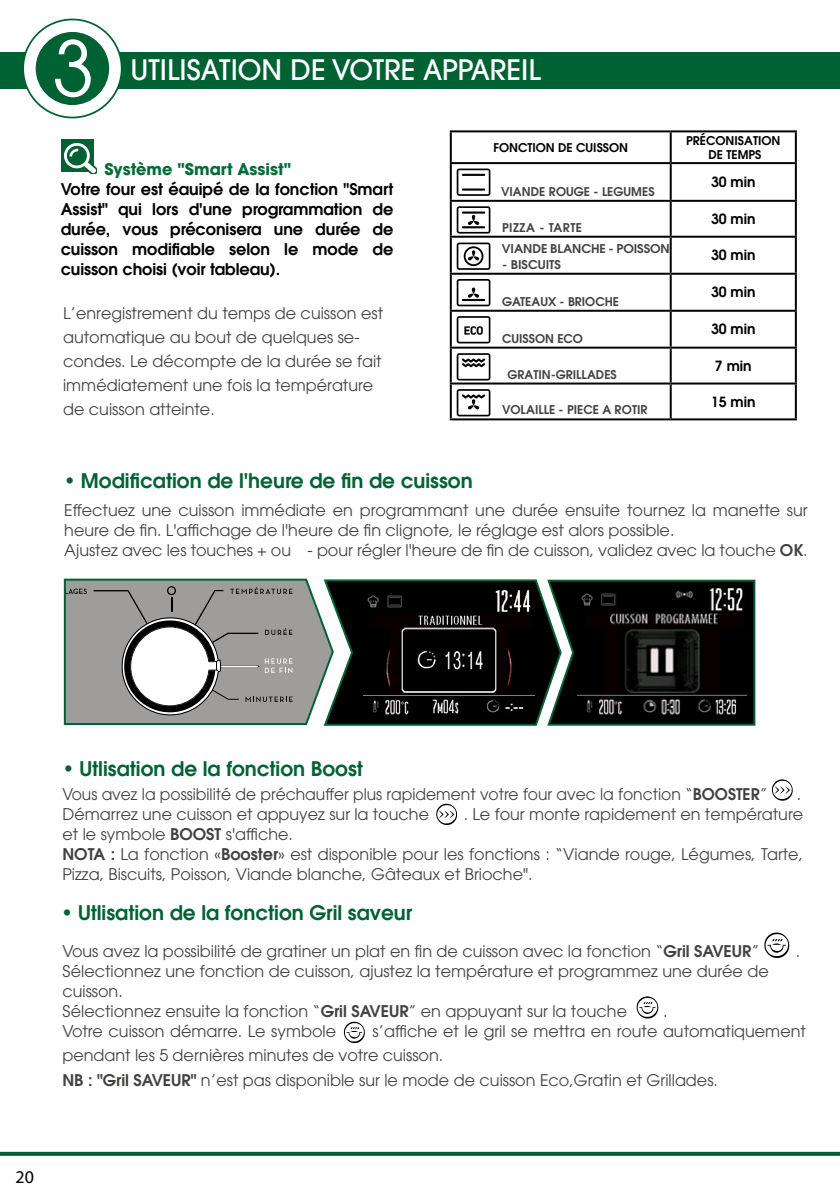
<style>
.page{position:relative;width:840px;height:1191px;background:#fff}
.page>*{position:absolute;margin:0;border:0;box-sizing:border-box;transform-origin:0 0}
.t1{font:75.6px "ITC Avant Garde Pro";color:#fff}
.t2{font:500 28px "ITC Avant Garde Std";color:#fff}
.t3{font:600 20px "ITC Avant Garde Std";color:#006233}
.t4{font:18px "Myriad Pro";color:#000}
.t5{font:16px/20px "ITC Avant Garde Std";color:#424241}
.t6{font:600 16px/20px "ITC Avant Garde Std";letter-spacing:-.005em;color:#000;text-align:justify}
.t7{font:700 16px "ITC Avant Garde Std";color:#006b37}
.t8{font:600 14px "ITC Avant Garde Std";color:#000}
.t9{font:600 12px "ITC Avant Garde Std";color:#424241}
.t10{font:600 12px/13.6px "ITC Avant Garde Std";color:#000;text-align:center}
.t11{font:600 12px "ITC Avant Garde Std";color:#424241;scale:1.04 1}
.t12{font:600 12px "ITC Avant Garde Std";letter-spacing:.04em;color:#424241}
.s1{font-weight:600}
</style>
<div class="page">
<svg style="left:0;top:1151px;width:839px;height:4px;background:#36835e"></svg>
<div style="left:0;top:52px;width:839px;height:37px;background:#006233"></div>
<div style="left:23px;top:19px;width:99px;height:98px;background:#fff;border-radius:50%"></div>
<div style="left:22px;top:19px;width:100px;height:99px;border:2px solid #006233;border-radius:50%"></div>
<div style="left:36px;top:32px;width:73px;height:73px;background:#006233;border-radius:50%"></div>
<svg style="left:764px;top:932px;width:25px;height:26px"></svg>
<svg style="left:636px;top:996px;width:22px;height:23px"></svg>
<svg style="left:343px;top:1021px;width:22px;height:22px"></svg>
<svg style="left:771px;top:779px;width:21px;height:22px"></svg>
<svg style="left:436px;top:803px;width:21px;height:22px"></svg>
<svg style="left:65px;top:578px;width:691px;height:148px;background:#4f524f"></svg>
<div style="left:61px;top:140px;width:32px;height:32px;background:#006233"></div>
<svg style="left:64px;top:141px;width:33px;height:32px"></svg>
<svg style="left:451px;top:132px;width:343px;height:286px"></svg>
<hr style="left:449px;top:130px;width:221px;height:2px;background:#000">
<hr style="left:449px;top:132px;width:2px;height:30px;background:#000">
<hr style="left:670px;top:130px;width:126px;height:2px;background:#000">
<hr style="left:669px;top:132px;width:2px;height:30px;background:#000">
<hr style="left:794px;top:132px;width:2px;height:30px;background:#000">
<hr style="left:449px;top:162px;width:221px;height:2px;background:#000">
<hr style="left:449px;top:164px;width:2px;height:36px;background:#000">
<hr style="left:670px;top:162px;width:126px;height:2px;background:#000">
<hr style="left:669px;top:164px;width:2px;height:36px;background:#000">
<hr style="left:794px;top:164px;width:2px;height:36px;background:#000">
<hr style="left:449px;top:200px;width:221px;height:2px;background:#000">
<hr style="left:449px;top:202px;width:2px;height:34px;background:#000">
<hr style="left:670px;top:200px;width:126px;height:2px;background:#000">
<hr style="left:669px;top:202px;width:2px;height:34px;background:#000">
<hr style="left:794px;top:202px;width:2px;height:34px;background:#000">
<hr style="left:449px;top:236px;width:221px;height:2px;background:#000">
<hr style="left:449px;top:238px;width:2px;height:35px;background:#000">
<hr style="left:670px;top:236px;width:126px;height:2px;background:#000">
<hr style="left:669px;top:238px;width:2px;height:35px;background:#000">
<hr style="left:794px;top:238px;width:2px;height:35px;background:#000">
<hr style="left:449px;top:273px;width:221px;height:2px;background:#000">
<hr style="left:449px;top:275px;width:2px;height:35px;background:#000">
<hr style="left:670px;top:273px;width:126px;height:2px;background:#000">
<hr style="left:669px;top:275px;width:2px;height:35px;background:#000">
<hr style="left:794px;top:275px;width:2px;height:35px;background:#000">
<hr style="left:449px;top:310px;width:221px;height:2px;background:#000">
<hr style="left:449px;top:312px;width:2px;height:35px;background:#000">
<hr style="left:670px;top:310px;width:126px;height:2px;background:#000">
<hr style="left:669px;top:312px;width:2px;height:35px;background:#000">
<hr style="left:794px;top:312px;width:2px;height:35px;background:#000">
<hr style="left:449px;top:347px;width:221px;height:2px;background:#000">
<hr style="left:449px;top:349px;width:2px;height:33px;background:#000">
<hr style="left:670px;top:347px;width:126px;height:2px;background:#000">
<hr style="left:669px;top:349px;width:2px;height:33px;background:#000">
<hr style="left:794px;top:349px;width:2px;height:33px;background:#000">
<hr style="left:449px;top:382px;width:221px;height:2px;background:#000">
<hr style="left:449px;top:384px;width:2px;height:34px;background:#000">
<hr style="left:670px;top:382px;width:126px;height:2px;background:#000">
<hr style="left:669px;top:384px;width:2px;height:34px;background:#000">
<hr style="left:794px;top:384px;width:2px;height:34px;background:#000">
<hr style="left:449px;top:418px;width:221px;height:2px;background:#000">
<hr style="left:670px;top:418px;width:126px;height:2px;background:#000">
<div style="left:453px;top:168px;width:46px;height:29px;background:#fff"></div>
<svg style="left:456px;top:168px;width:34px;height:28px"></svg>
<hr style="left:461px;top:174px;width:24px;height:2px;background:#020203">
<hr style="left:461px;top:188px;width:24px;height:3px;background:#020203">
<div style="left:453px;top:206px;width:47px;height:29px;background:#fff"></div>
<svg style="left:456px;top:206px;width:34px;height:28px"></svg>
<div style="left:453px;top:242px;width:47px;height:29px;background:#fff"></div>
<svg style="left:456px;top:242px;width:34px;height:28px"></svg>
<div style="left:453px;top:278px;width:47px;height:29px;background:#fff"></div>
<svg style="left:456px;top:279px;width:34px;height:27px"></svg>
<div style="left:453px;top:315px;width:47px;height:29px;background:#fff"></div>
<svg style="left:456px;top:316px;width:34px;height:27px"></svg>
<div style="left:453px;top:352px;width:47px;height:29px;background:#fff"></div>
<svg style="left:456px;top:353px;width:34px;height:27px"></svg>
<div style="left:453px;top:388px;width:47px;height:29px;background:#fff"></div>
<svg style="left:456px;top:389px;width:34px;height:27px"></svg>
<h1 class="t1" style="left:52px;top:22px;width:43px">3</h1>
<h2 class="t2" style="left:130px;top:52px;width:411px">UTILISATION DE VOTRE APPAREIL</h2>
<p class="t7" style="left:104px;top:158px;width:188px">Système "Smart Assist"</p>
<p class="t6" style="left:61px;top:179px;width:334px">Votre four est éauipé de la fonction "Smart Assist" qui lors d'une programmation de durée, vous préconisera une durée de cuisson modifiable selon le mode de cuisson choisi (voir tableau).</p>
<p class="t5" style="left:63px;top:301px;width:321px;line-height:24px">L’enregistrement du temps de cuisson est automatique au bout de quelques se&shy;condes. Le décompte de la durée se fait immédiatement une fois la température de cuisson atteinte.</p>
<p class="t10" style="left:493px;top:140px;width:136px">FONCTION DE CUISSON</p>
<p class="t10" style="left:685px;top:133px;width:96px">PRÉCONISATION<br>DE TEMPS</p>
<p class="t9" style="left:501px;top:184px;width:155px">VIANDE ROUGE - LEGUMES</p>
<p class="t8" style="left:710px;top:173px;width:46px">30 min</p>
<p class="t12" style="left:502px;top:220px;width:81px">PIZZA - TARTE</p>
<p class="t11" style="left:501px;top:240px;width:163px">VIANDE BLANCHE - POISSON</p>
<p class="t11" style="left:502px;top:256px;width:58px">- BISCUITS</p>
<p class="t9" style="left:502px;top:294px;width:118px">GATEAUX - BRIOCHE</p>
<p class="t9" style="left:502px;top:331px;width:82px">CUISSON ECO</p>
<p class="t9" style="left:507px;top:366px;width:111px">GRATIN-GRILLADES</p>
<p class="t9" style="left:502px;top:402px;width:147px">VOLAILLE - PIECE A ROTIR</p>
<p class="t8" style="left:710px;top:210px;width:46px">30 min</p>
<p class="t8" style="left:710px;top:246px;width:46px">30 min</p>
<p class="t8" style="left:710px;top:283px;width:46px">30 min</p>
<p class="t8" style="left:710px;top:320px;width:46px">30 min</p>
<p class="t8" style="left:714px;top:356px;width:38px">7 min</p>
<p class="t8" style="left:710px;top:392px;width:46px">15 min</p>
<p class="t3" style="left:64px;top:468px;width:410px">• Modification de l'heure de fin de cuisson</p>
<p class="t5" style="left:64px;top:500px;width:744px">Effectuez une cuisson immédiate en programmant une durée ensuite tournez la manette sur heure de fin. L'affichage de l'heure de fin clignote, le réglage est alors possible.<br>Ajustez avec les touches + ou - pour régler l'heure de fin de cuisson, validez avec la touche <span class="s1">OK</span>.</p>
<p class="t3" style="left:62px;top:756px;width:302px">• Utlisation de la fonction Boost</p>
<p class="t5" style="left:62px;top:784px;width:706px">Vous avez la possibilité de préchauffer plus rapidement votre four avec la fonction “<span class="s1">BOOSTER</span>”</p>
<p class="t5" style="left:796px;top:784px;width:6px">.</p>
<p class="t5" style="left:62px;top:804px;width:368px">Démarrez une cuisson et appuyez sur la touche</p>
<p class="t5" style="left:463px;top:804px;width:340px">. Le four monte rapidement en température</p>
<p class="t5" style="left:62px;top:824px;width:741px">et le symbole <span class="s1">BOOST</span> s'affiche.<br><span class="s1">NOTA :</span> La fonction «<span class="s1">Booster</span>» est disponible pour les fonctions : “Viande rouge, Légumes, Tarte,<br>Pizza, Biscuits, Poisson, Viande blanche, Gâteaux et Brioche".</p>
<p class="t3" style="left:61px;top:899px;width:352px">• Utlisation de la fonction Gril saveur</p>
<p class="t5" style="left:62px;top:940px;width:698px">Vous avez la possibilité de gratiner un plat en fin de cuisson avec la fonction “<span class="s1">Gril SAVEUR</span>”</p>
<p class="t5" style="left:795px;top:940px;width:6px">.</p>
<p class="t5" style="left:62px;top:960px;width:707px">Sélectionnez une fonction de cuisson, ajustez la température et programmez une durée de cuisson.<br>Sélectionnez ensuite la fonction “<span class="s1">Gril SAVEUR</span>” en appuyant sur la touche</p>
<p class="t5" style="left:662px;top:1000px;width:6px">.</p>
<p class="t5" style="left:62px;top:1020px;width:275px">Votre cuisson démarre. Le symbole</p>
<p class="t5" style="left:62px;top:1018px;width:744px;line-height:24px;text-indent:310px">s’affiche et le gril se mettra en route automatiquement pendant les 5 dernières minutes de votre cuisson.</p>
<p class="t5" style="left:62px;top:1070px;width:656px"><span class="s1">NB : "Gril SAVEUR"</span> n’est pas disponible sur le mode de cuisson Eco,Gratin et Grillades.</p>
<p class="t4" style="left:15px;top:1165px;width:20px">20</p>
</div>
